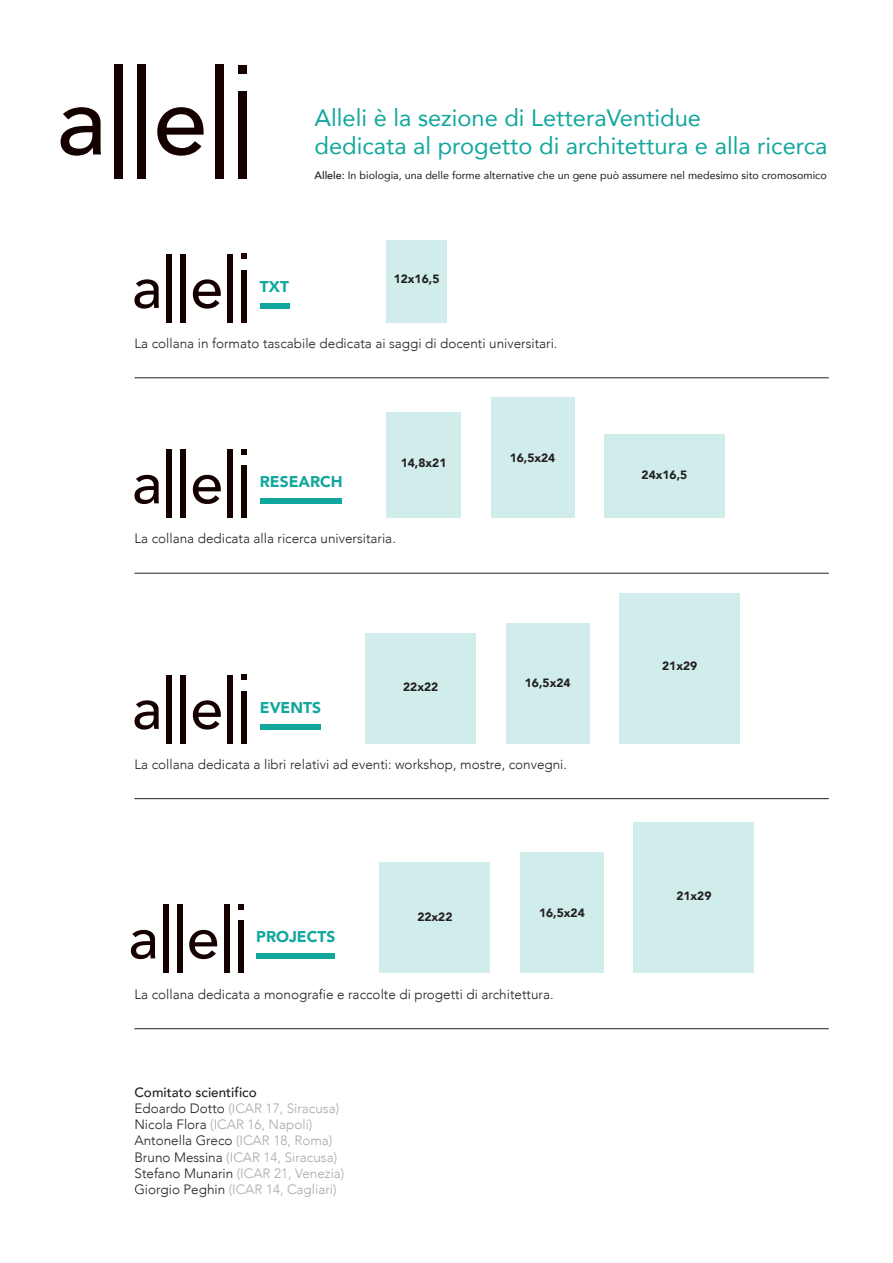
<style>
.page{position:relative;width:893px;height:1263px;background:#fff}
.page>*{position:absolute;margin:0;border:0;box-sizing:border-box;transform-origin:0 0}
.t1{font:23.7px/28.3px "Avenir";color:#12a79d}
.t2{font:900 15.6px "Avenir";color:#12a79d}
.t3{font:300 13.5px "Avenir";color:#231f20}
.t4{font:300 13.5px/16.2px "Avenir";color:#a8a9ad}
.t5{font:900 12px "Avenir";color:#231f20}
.t6{font:10.8px "Avenir";color:#23181c}
.s1{font-weight:500}
.s2{font-weight:500;color:#231f20}
.s3{color:#231f20}
</style>
<div class="page">
<div style="left:491px;top:398px;width:83px;height:120px;background:#d0edeb"></div>
<div style="left:366px;top:633px;width:110px;height:110px;background:#d0edeb"></div>
<div style="left:380px;top:863px;width:110px;height:110px;background:#d0edeb"></div>
<div style="left:634px;top:823px;width:120px;height:150px;background:#d0edeb"></div>
<div style="left:386px;top:413px;width:75px;height:105px;background:#d0edeb"></div>
<svg style="left:131px;top:930px;width:24px;height:29px"></svg>
<div style="left:163px;top:904px;width:5px;height:69px;background:#150000"></div>
<div style="left:177px;top:904px;width:5px;height:69px;background:#150000"></div>
<svg style="left:189px;top:930px;width:28px;height:29px"></svg>
<div style="left:224px;top:904px;width:5px;height:69px;background:#150000"></div>
<div style="left:238px;top:920px;width:5px;height:53px;background:#150000"></div>
<svg style="left:238px;top:904px;width:5px;height:5px"></svg>
<div style="left:520px;top:853px;width:84px;height:120px;background:#d0edeb"></div>
<div style="left:604px;top:434px;width:120px;height:84px;background:#d0edeb"></div>
<div style="left:506px;top:623px;width:84px;height:120px;background:#d0edeb"></div>
<div style="left:620px;top:593px;width:120px;height:150px;background:#d0edeb"></div>
<svg style="left:134px;top:475px;width:25px;height:29px"></svg>
<div style="left:167px;top:449px;width:5px;height:69px;background:#150000"></div>
<div style="left:181px;top:449px;width:5px;height:69px;background:#150000"></div>
<svg style="left:193px;top:475px;width:28px;height:29px"></svg>
<div style="left:228px;top:449px;width:5px;height:69px;background:#150000"></div>
<div style="left:242px;top:465px;width:5px;height:53px;background:#150000"></div>
<svg style="left:242px;top:449px;width:5px;height:5px"></svg>
<div style="left:386px;top:240px;width:61px;height:83px;background:#d0edeb"></div>
<svg style="left:134px;top:279px;width:25px;height:30px"></svg>
<div style="left:167px;top:254px;width:5px;height:69px;background:#150000"></div>
<div style="left:181px;top:254px;width:5px;height:69px;background:#150000"></div>
<svg style="left:193px;top:279px;width:28px;height:30px"></svg>
<div style="left:228px;top:254px;width:5px;height:69px;background:#150000"></div>
<div style="left:242px;top:270px;width:5px;height:53px;background:#150000"></div>
<svg style="left:242px;top:254px;width:5px;height:5px"></svg>
<svg style="left:135px;top:700px;width:24px;height:29px"></svg>
<div style="left:167px;top:675px;width:5px;height:68px;background:#150000"></div>
<div style="left:181px;top:675px;width:5px;height:68px;background:#150000"></div>
<svg style="left:193px;top:700px;width:28px;height:29px"></svg>
<div style="left:228px;top:675px;width:5px;height:68px;background:#150000"></div>
<div style="left:242px;top:691px;width:5px;height:52px;background:#150000"></div>
<svg style="left:242px;top:675px;width:5px;height:5px"></svg>
<svg style="left:61px;top:107px;width:40px;height:49px"></svg>
<div style="left:114px;top:65px;width:9px;height:114px;background:#150000"></div>
<div style="left:137px;top:65px;width:9px;height:114px;background:#150000"></div>
<svg style="left:157px;top:107px;width:47px;height:49px"></svg>
<div style="left:215px;top:65px;width:9px;height:114px;background:#150000"></div>
<div style="left:238px;top:91px;width:9px;height:88px;background:#150000"></div>
<div style="left:238px;top:65px;width:9px;height:9px;background:#150000"></div>
<div style="left:256px;top:954px;width:79px;height:5px;background:#12a79d"></div>
<div style="left:260px;top:499px;width:81px;height:5px;background:#12a79d"></div>
<div style="left:260px;top:724px;width:61px;height:5px;background:#12a79d"></div>
<hr style="left:134px;top:573px;width:695px;height:1px;background:#231f20">
<hr style="left:134px;top:798px;width:695px;height:1px;background:#231f20">
<div style="left:260px;top:303px;width:29px;height:6px;background:#12a79d"></div>
<hr style="left:134px;top:377px;width:695px;height:1px;background:#231f20">
<hr style="left:134px;top:1028px;width:695px;height:1px;background:#231f20">
<h1 class="t1" style="left:315px;top:102px;width:514px">Alleli è la sezione di LetteraVentidue<br>dedicata al progetto di architettura e alla ricerca</h1>
<p class="t6" style="left:315px;top:166px;width:514px"><span class="s1">Allele</span>: In biologia, una delle forme alternative che un gene può assumere nel medesimo sito cromosomico</p>
<p class="t2" style="left:260px;top:273px;width:31px">TXT</p>
<p class="t5" style="left:394px;top:269px;width:47px">12x16,5</p>
<p class="t3" style="left:134px;top:335px;width:424px">La collana in formato tascabile dedicata ai saggi di docenti universitari.</p>
<p class="t2" style="left:260px;top:468px;width:84px">RESEARCH</p>
<p class="t5" style="left:401px;top:453px;width:47px">14,8x21</p>
<p class="t3" style="left:134px;top:531px;width:263px">La collana dedicata alla ricerca universitaria.</p>
<p class="t2" style="left:260px;top:694px;width:63px">EVENTS</p>
<p class="t5" style="left:403px;top:677px;width:37px">22x22</p>
<p class="t5" style="left:510px;top:447px;width:47px">16,5x24</p>
<p class="t5" style="left:525px;top:673px;width:47px">16,5x24</p>
<p class="t3" style="left:134px;top:756px;width:434px">La collana dedicata a libri relativi ad eventi: workshop, mostre, convegni.</p>
<p class="t2" style="left:256px;top:923px;width:81px">PROJECTS</p>
<p class="t5" style="left:417px;top:906px;width:37px">22x22</p>
<p class="t5" style="left:539px;top:902px;width:47px">16,5x24</p>
<p class="t3" style="left:134px;top:986px;width:421px">La collana dedicata a monografie e raccolte di progetti di architettura.</p>
<p class="t4" style="left:134px;top:1084px;width:211px"><span class="s2">Comitato scientifico<br></span><span class="s3">Edoardo Dotto</span> (ICAR 17, Siracusa)<br><span class="s3">Nicola Flora</span> (ICAR 16, Napoli)<br><span class="s3">Antonella Greco</span> (ICAR 18, Roma)<br><span class="s3">Bruno Messina</span> (ICAR 14, Siracusa)<br><span class="s3">Stefano Munarin</span> (ICAR 21, Venezia)<br><span class="s3">Giorgio Peghin</span> (ICAR 14, Cagliari)</p>
<p class="t5" style="left:642px;top:464px;width:47px">24x16,5</p>
<p class="t5" style="left:662px;top:656px;width:37px">21x29</p>
<p class="t5" style="left:676px;top:885px;width:37px">21x29</p>
</div>
